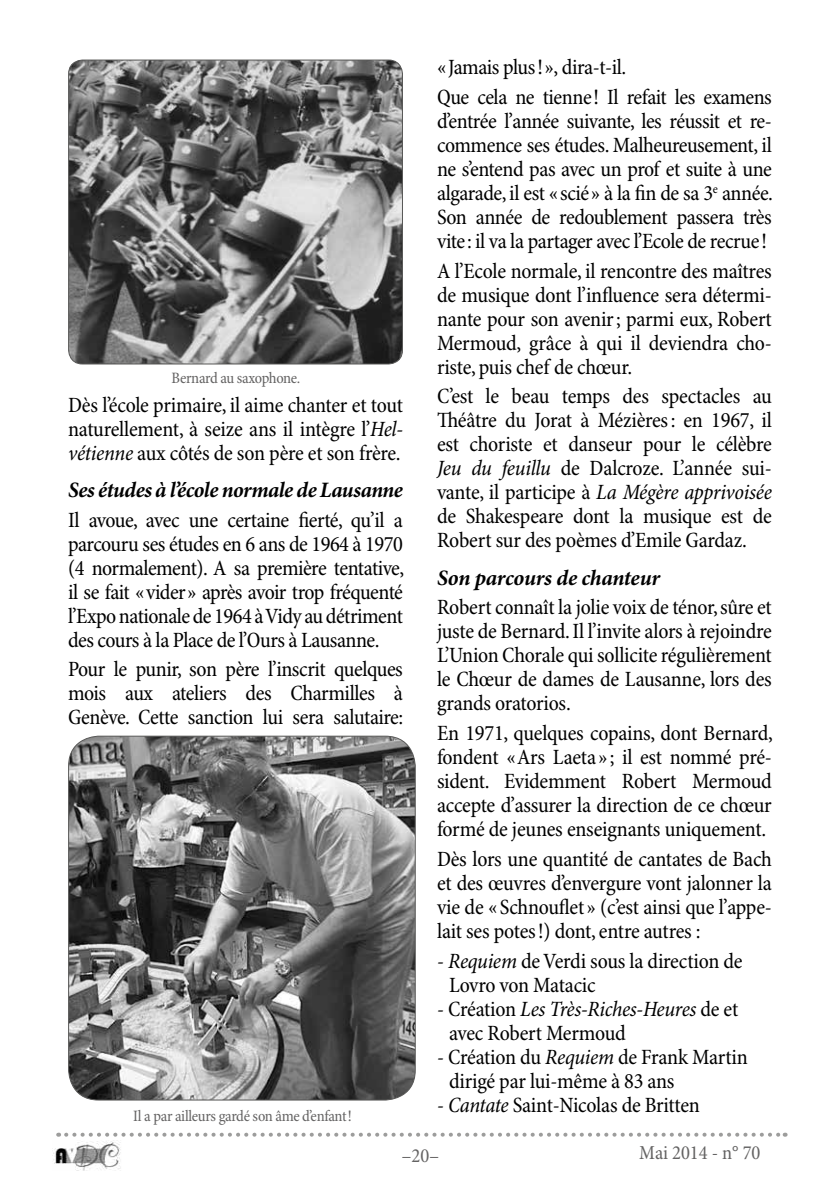
<style>
.page{position:relative;width:840px;height:1191px;background:#fff}
.page>*{position:absolute;margin:0;border:0;box-sizing:border-box;transform-origin:0 0}
.t1{font:condensed 22px/24px "Minion Pro";letter-spacing:-.015em;color:#000;text-align:justify}
.t2{font:italic 700 22px "Minion Pro";letter-spacing:-.01em;color:#000}
.t3{font:condensed 20px "Minion Pro";color:#646363}
.t4{font:condensed 16px "Minion Pro";letter-spacing:-.02em;color:#646363}
.s1{font-style:italic}
</style>
<div class="page">
<svg style="left:66px;top:1132px;width:719px;height:4px"></svg>
<img style="left:52px;top:1140px;width:69px;height:30px">
<img style="left:69px;top:60px;width:333px;height:304px">
<div style="left:68px;top:60px;width:335px;height:304px;border:1px solid #575756;border-radius:14px"></div>
<img style="left:69px;top:736px;width:346px;height:364px">
<p class="t4" style="left:171px;top:368px;width:130px">Bernard au saxophone.</p>
<p class="t1" style="left:68px;top:393px;width:336px">Dès l’école primaire, il aime chanter et tout naturellement, à seize ans il intègre l’<span class="s1">Hel&shy;vétienne</span> aux côtés de son père et son frère.</p>
<p class="t2" style="left:68px;top:474px;width:336px">Ses études à l’école normale de Lausanne</p>
<p class="t1" style="left:68px;top:508px;width:337px">Il avoue, avec une certaine fierté, qu’il a parcouru ses études en 6 ans de 1964 à 1970 (4 normalement). A sa première tentative, il se fait «vider» après avoir trop fréquenté l’Expo nationale de 1964 à Vidy au détriment des cours à la Place de l’Ours à Lausanne.</p>
<p class="t1" style="left:68px;top:658px;width:336px">Pour le punir, son père l’inscrit quelques mois aux ateliers des Charmilles à Genève. Cette sanction lui sera salutaire:</p>
<p class="t4" style="left:133px;top:1106px;width:220px">Il a par ailleurs gardé son âme d’enfant!</p>
<p class="t1" style="left:437px;top:53px;width:336px;line-height:29.6px">«Jamais plus!», dira-t-il.<br>Que cela ne tienne! Il refait les examens</p>
<p class="t1" style="left:437px;top:110px;width:337px">d’entrée l’année suivante, les réussit et re&shy;commence ses études. Malheureusement, il ne s’entend pas avec un prof et suite à une algarade, il est «scié» à la fin de sa 3<sup>e</sup> année.<br>Son année de redoublement passera très vite: il va la partager avec l’Ecole de recrue!</p>
<p class="t1" style="left:437px;top:259px;width:336px">A l’Ecole normale, il rencontre des maîtres de musique dont l’influence sera détermi&shy;nante pour son avenir; parmi eux, Robert Mermoud, grâce à qui il deviendra cho&shy;riste, puis chef de chœur.</p>
<p class="t1" style="left:437px;top:385px;width:336px">C’est le beau temps des spectacles au Théâtre du Jorat à Mézières: en 1967, il est choriste et danseur pour le célèbre <span class="s1">Jeu du feuillu</span> de Dalcroze. L’année sui&shy;vante, il participe à <span class="s1">La Mégère apprivoisée </span>de Shakespeare dont la musique est de Robert sur des poèmes d’Emile Gardaz.</p>
<p class="t2" style="left:437px;top:562px;width:225px">Son parcours de chanteur</p>
<p class="t1" style="left:437px;top:596px;width:336px">Robert connaît la jolie voix de ténor, sûre et juste de Bernard. Il l’invite alors à rejoindre L’Union Chorale qui sollicite régulièrement le Chœur de dames de Lausanne, lors des grands oratorios.</p>
<p class="t1" style="left:437px;top:722px;width:337px">En 1971, quelques copains, dont Bernard, fondent «Ars Laeta » ; il est nommé pré&shy;sident. Evidemment Robert Mermoud accepte d’assurer la direction de ce chœur formé de jeunes enseignants uniquement.</p>
<p class="t1" style="left:437px;top:847px;width:336px">Dès lors une quantité de cantates de Bach et des œuvres d’envergure vont jalonner la vie de «Schnouflet » (c’est ainsi que l’appe&shy;lait ses potes!) dont, entre autres :</p>
<p class="t1" style="left:449px;top:949px;width:295px;text-indent:-12px">- <span class="s1">Requiem</span> de Verdi sous la direction de<br>Lovro von Matacic</p>
<p class="t1" style="left:449px;top:997px;width:291px;text-indent:-12px">- Création <span class="s1">Les Très-Riches-Heures</span> de et avec Robert Mermoud</p>
<p class="t1" style="left:449px;top:1045px;width:300px;text-indent:-12px">- Création du <span class="s1">Requiem</span> de Frank Martin dirigé par lui-même à 83 ans</p>
<p class="t1" style="left:437px;top:1093px;width:264px">- <span class="s1">Cantate</span> Saint-Nicolas de Britten</p>
<p class="t3" style="left:401px;top:1143px;width:40px">–20–</p>
<p class="t3" style="left:639px;top:1140px;width:123px">Mai 2014 - n° 70</p>
</div>
